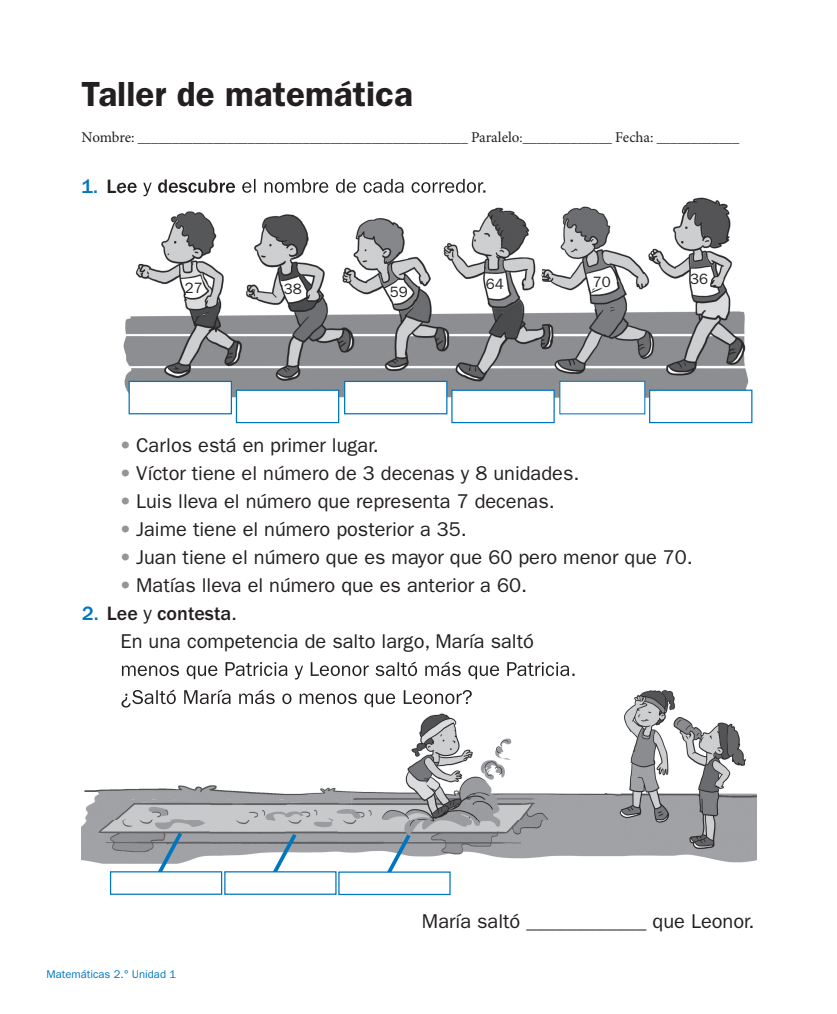
<style>
.page{position:relative;width:837px;height:1014px;background:#fff}
.page>*{position:absolute;margin:0;border:0;box-sizing:border-box;transform-origin:0 0}
.t1{font:600 35px "ITC Franklin Gothic Std";color:#231f20}
.t2{font:20px "ITC Franklin Gothic Std";color:#231f20}
.t3{font:500 20px "ITC Franklin Gothic Std";color:#231f20}
.t4{font:15px "ITC Franklin Gothic Std";color:#231f20}
.t5{font:13.75px "Minion Pro";color:#231f20}
.t6{font:11.25px "ITC Franklin Gothic Std";color:#0076bf}
.s1{font-size:15px}
.s2{font-family:"Caecilia LT Std";font-weight:300;color:#939598}
.s3{color:#0076bf}
.s4{font-weight:400}
</style>
<div class="page">
<img style="left:123px;top:178px;width:630px;height:219px">
<img style="left:122px;top:179px;width:15px;height:14px">
<img style="left:143px;top:182px;width:9px;height:14px">
<img style="left:151px;top:179px;width:84px;height:14px">
<img style="left:242px;top:179px;width:243px;height:14px">
<img style="left:81px;top:666px;width:675px;height:197px">
<img style="left:122px;top:661px;width:452px;height:18px">
<img style="left:121px;top:689px;width:350px;height:18px">
<svg style="left:151px;top:828px;width:34px;height:43px"></svg>
<svg style="left:265px;top:829px;width:35px;height:42px"></svg>
<svg style="left:379px;top:830px;width:35px;height:41px"></svg>
<div style="left:128px;top:381px;width:104px;height:33px;background:#fff;border:1px solid #0076bf"></div>
<div style="left:236px;top:389px;width:103px;height:34px;background:#fff;border:1px solid #0076bf"></div>
<div style="left:344px;top:381px;width:103px;height:33px;background:#fff;border:1px solid #0076bf"></div>
<div style="left:451px;top:389px;width:103px;height:34px;background:#fff;border:1px solid #0076bf"></div>
<div style="left:559px;top:381px;width:86px;height:33px;background:#fff;border:1px solid #0076bf"></div>
<div style="left:648px;top:389px;width:104px;height:34px;background:#fff;border:1px solid #0076bf"></div>
<div style="left:110px;top:871px;width:112px;height:23px;background:#fff;border:1px solid #0076bf"></div>
<div style="left:224px;top:871px;width:112px;height:23px;background:#fff;border:1px solid #0076bf"></div>
<div style="left:338px;top:871px;width:112px;height:24px;background:#fff;border:1px solid #0076bf"></div>
<h1 class="t1" style="left:81px;top:73px;width:333px">Taller de matemática</h1>
<p class="t5" style="left:81px;top:129px;width:659px"><span class="s1">Nombre:</span> ________________________________________________ <span class="s1">Paralelo</span>:_____________ <span class="s1">Fecha:</span> ____________</p>
<p class="t4" style="left:185px;top:279px;width:20px">27</p>
<p class="t4" style="left:283px;top:280px;width:19px">38</p>
<p class="t4" style="left:389px;top:283px;width:19px">59</p>
<p class="t4" style="left:485px;top:276px;width:20px">64</p>
<p class="t4" style="left:592px;top:273px;width:20px">70</p>
<p class="t4" style="left:690px;top:270px;width:20px">36</p>
<p class="t2" style="left:120px;top:434px;width:259px"><span class="s2">•</span> Carlos está en primer lugar.</p>
<p class="t2" style="left:120px;top:462px;width:460px"><span class="s2">•</span> Víctor tiene el número de 3 decenas y 8 unidades.</p>
<p class="t2" style="left:120px;top:490px;width:435px"><span class="s2">•</span> Luis lleva el número que representa 7 decenas.</p>
<p class="t2" style="left:120px;top:518px;width:347px"><span class="s2">•</span> Jaime tiene el número posterior a 35.</p>
<p class="t2" style="left:120px;top:546px;width:573px"><span class="s2">•</span> Juan tiene el número que es mayor que 60 pero menor que 70.</p>
<p class="t2" style="left:120px;top:574px;width:408px"><span class="s2">•</span> Matías lleva el número que es anterior a 60.</p>
<p class="t2" style="left:120px;top:629px;width:414px">En una competencia de salto largo, María saltó</p>
<p class="t3" style="left:82px;top:602px;width:157px"><span class="s3">2.</span> Lee <span class="s4">y</span> contesta<span class="s4">.</span></p>
<p class="t6" style="left:46px;top:967px;width:131px">Matemáticas 2.° Unidad 1</p>
<p class="t2" style="left:422px;top:909px;width:334px">María saltó ____________ que Leonor.</p>
</div>
